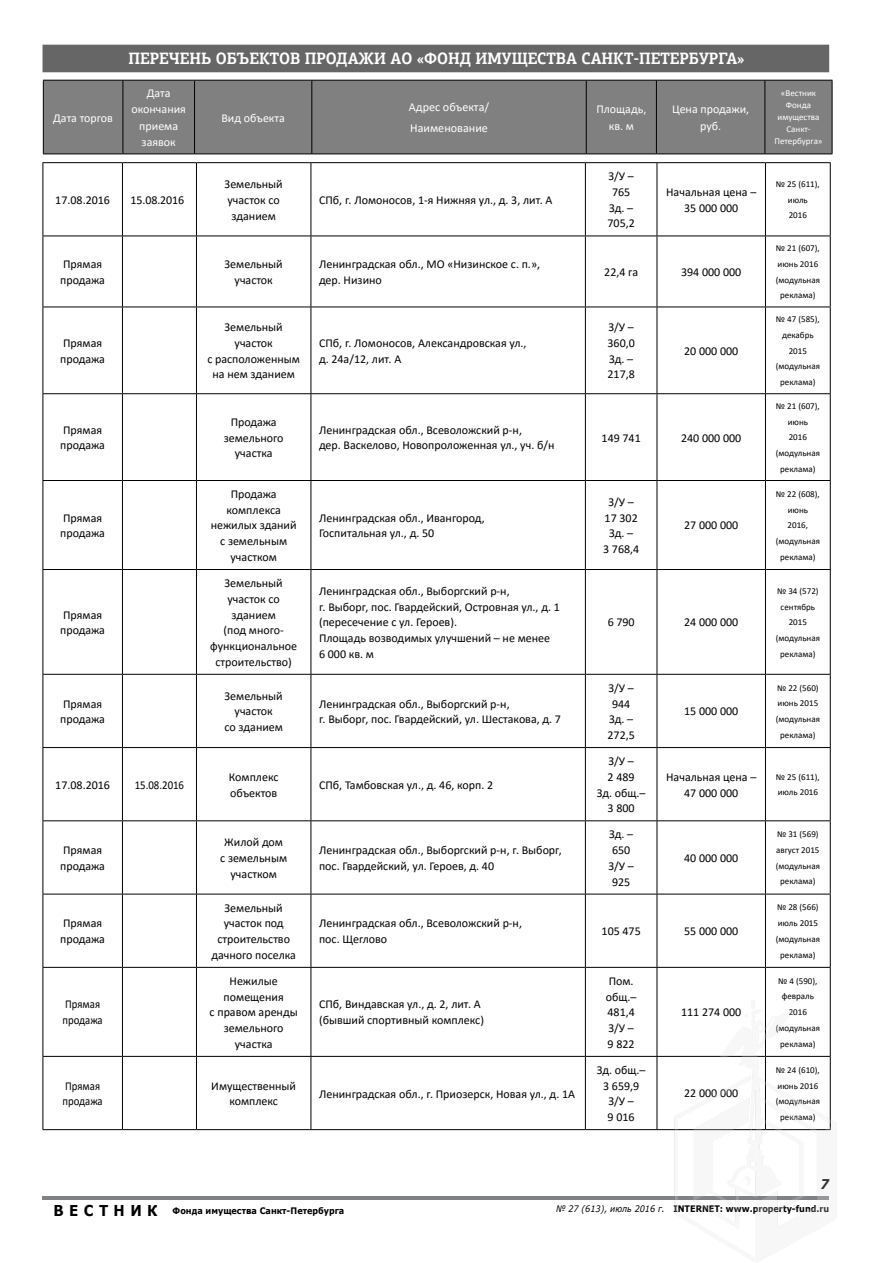
<style>
.page{position:relative;width:893px;height:1263px;background:#fff}
.page>*{position:absolute;margin:0;border:0;box-sizing:border-box;transform-origin:0 0}
.t1{font:700 16.5px "PF Agora Slab Pro";color:#fff;scale:.9 1}
.t2{font:italic 700 13.5px "Verdana";color:#000;scale:.9 1}
.t3{font:12.15px/21px "Calibri";color:#fff}
.t4{font:12px/15.8px "Calibri";color:#000}
.t5{font:12px/16.5px "Calibri";color:#fff;text-align:center}
.t6{font:12px/15.8px "Calibri";color:#000;scale:.9 1}
.t7{font:9px/15.8px "Calibri";color:#000;text-align:center}
.t8{font:700 9px "Verdana";color:#000;scale:.9 1}
.t9{font:9px/12px "Calibri";color:#fff;text-align:center}
.s1{font-size:15px}
.s2{font-weight:400;font-style:italic}
</style>
<div class="page">
<hr style="left:43px;top:80px;width:80px;height:1px;background:#000">
<hr style="left:43px;top:81px;width:1px;height:73px;background:#000">
<hr style="left:43px;top:154px;width:80px;height:1px;background:#000">
<hr style="left:43px;top:162px;width:79px;height:1px;background:#000">
<hr style="left:43px;top:163px;width:1px;height:73px;background:#000">
<hr style="left:43px;top:236px;width:79px;height:1px;background:#000">
<hr style="left:43px;top:236px;width:1px;height:71px;background:#000">
<hr style="left:43px;top:307px;width:79px;height:1px;background:#000">
<hr style="left:43px;top:307px;width:1px;height:86px;background:#000">
<hr style="left:43px;top:393px;width:79px;height:1px;background:#000">
<hr style="left:43px;top:394px;width:1px;height:86px;background:#000">
<hr style="left:43px;top:480px;width:79px;height:1px;background:#000">
<hr style="left:43px;top:481px;width:1px;height:88px;background:#000">
<hr style="left:43px;top:569px;width:79px;height:1px;background:#000">
<hr style="left:43px;top:570px;width:1px;height:104px;background:#000">
<hr style="left:43px;top:674px;width:79px;height:1px;background:#000">
<hr style="left:43px;top:675px;width:1px;height:72px;background:#000">
<hr style="left:43px;top:747px;width:79px;height:1px;background:#000">
<hr style="left:43px;top:748px;width:1px;height:72px;background:#000">
<hr style="left:43px;top:820px;width:79px;height:1px;background:#000">
<hr style="left:43px;top:821px;width:1px;height:73px;background:#000">
<hr style="left:43px;top:894px;width:79px;height:1px;background:#000">
<hr style="left:43px;top:894px;width:1px;height:73px;background:#000">
<hr style="left:43px;top:967px;width:79px;height:1px;background:#000">
<hr style="left:43px;top:968px;width:1px;height:88px;background:#000">
<hr style="left:43px;top:1056px;width:79px;height:1px;background:#000">
<hr style="left:43px;top:1057px;width:1px;height:72px;background:#000">
<hr style="left:43px;top:1129px;width:79px;height:1px;background:#000">
<img style="left:56px;top:44px;width:777px;height:1218px">
<p class="t5" style="left:53px;top:109px;width:61px">Дата торгов</p>
<h1 class="t1" style="left:128px;top:48px;width:686px">перечень объектов продажи АО «Фонд имущества Санкт-Петербурга»</h1>
<p class="t5" style="left:131px;top:84px;width:56px">Дата окончания приема заявок</p>
<p class="t5" style="left:221px;top:109px;width:65px">Вид объекта</p>
<p class="t3" style="left:409px;top:96px;width:82px">Адрес объекта/<br>Наименование</p>
<p class="t5" style="left:596px;top:101px;width:51px">Площадь, кв. м</p>
<p class="t5" style="left:672px;top:101px;width:79px">Цена продажи, руб.</p>
<p class="t9" style="left:774px;top:87px;width:50px">«Вестник<br>Фонда имущества<br>Санкт-<br>Петербурга»</p>
<p class="t4" style="left:55px;top:192px;width:56px">17.08.2016</p>
<p class="t4" style="left:131px;top:192px;width:55px">15.08.2016</p>
<p class="t4" style="left:225px;top:176px;width:60px;text-align:center">Земельный участок со зданием</p>
<p class="t4" style="left:319px;top:192px;width:235px">СПб, г. Ломоносов, 1-я Нижняя ул., д. 3, лит. А</p>
<p class="t4" style="left:607px;top:168px;width:29px;text-align:center">З/У –<br>765<br>Зд. –<br>705,2</p>
<p class="t4" style="left:666px;top:184px;width:92px;text-align:center">Начальная цена –<br>35 000 000</p>
<p class="t7" style="left:776px;top:176px;width:45px">№ 25 (611), июль<br>2016</p>
<p class="t4" style="left:60px;top:256px;width:46px">Прямая продажа</p>
<p class="t4" style="left:225px;top:256px;width:60px;text-align:center">Земельный участок</p>
<p class="t4" style="left:319px;top:256px;width:223px">Ленинградская обл., МО «Низинское с. п.», дер. Низино</p>
<p class="t4" style="left:604px;top:264px;width:35px">22,4 га</p>
<p class="t4" style="left:681px;top:264px;width:62px">394 000 000</p>
<p class="t4" style="left:60px;top:335px;width:46px">Прямая продажа</p>
<p class="t4" style="left:207px;top:319px;width:94px;text-align:center">Земельный участок<br>с расположенным на нем зданием</p>
<p class="t4" style="left:319px;top:335px;width:209px">СПб, г. Ломоносов, Александровская ул., д. 24а/12, лит. А</p>
<p class="t4" style="left:607px;top:319px;width:29px">З/У –<br>360,0<br>Зд. –<br>217,8</p>
<p class="t4" style="left:684px;top:343px;width:56px">20 000 000</p>
<p class="t4" style="left:60px;top:421px;width:46px">Прямая продажа</p>
<p class="t4" style="left:224px;top:414px;width:61px;text-align:center">Продажа земельного участка</p>
<p class="t4" style="left:319px;top:421px;width:237px">Ленинградская обл., Всеволожский р-н,<br>дер. Васкелово, Новопроложенная ул., уч. б/н</p>
<p class="t4" style="left:602px;top:429px;width:41px">149 741</p>
<p class="t4" style="left:681px;top:429px;width:62px">240 000 000</p>
<p class="t4" style="left:60px;top:509px;width:46px">Прямая продажа</p>
<p class="t4" style="left:60px;top:606px;width:46px">Прямая продажа</p>
<p class="t4" style="left:211px;top:486px;width:87px;text-align:center">Продажа комплекса нежилых зданий с земельным участком</p>
<p class="t4" style="left:319px;top:509px;width:167px">Ленинградская обл., Ивангород,<br>Госпитальная ул., д. 50</p>
<p class="t4" style="left:210px;top:575px;width:88px;text-align:center">Земельный участок со зданием<br>(под много&shy;функциональное строительство)</p>
<p class="t4" style="left:319px;top:583px;width:242px">Ленинградская обл., Выборгский р-н,<br>г. Выборг, пос. Гвардейский, Островная ул., д. 1 (пересечение с ул. Героев).<br>Площадь возводимых улучшений – не менее<br>6 000 кв. м</p>
<p class="t4" style="left:60px;top:695px;width:46px">Прямая продажа</p>
<p class="t4" style="left:224px;top:687px;width:60px;text-align:center">Земельный участок<br>со зданием</p>
<p class="t4" style="left:319px;top:695px;width:243px">Ленинградская обл., Выборгский р-н,<br>г. Выборг, пос. Гвардейский, ул. Шестакова, д. 7</p>
<p class="t4" style="left:603px;top:494px;width:38px;text-align:center">З/У –<br>17 302<br>Зд. –<br>3 768,4</p>
<p class="t4" style="left:684px;top:517px;width:56px">27 000 000</p>
<p class="t4" style="left:608px;top:614px;width:29px">6 790</p>
<p class="t4" style="left:684px;top:614px;width:56px">24 000 000</p>
<p class="t4" style="left:607px;top:679px;width:29px;text-align:center">З/У –<br>944<br>Зд. –<br>272,5</p>
<p class="t4" style="left:684px;top:703px;width:56px">15 000 000</p>
<p class="t7" style="left:776px;top:240px;width:46px">№ 21 (607), июнь 2016 (модульная реклама)</p>
<p class="t7" style="left:776px;top:311px;width:46px">№ 47 (585), декабрь<br>2015 (модульная реклама)</p>
<p class="t7" style="left:776px;top:398px;width:46px">№ 21 (607), июнь<br>2016 (модульная реклама)</p>
<p class="t7" style="left:776px;top:486px;width:46px">№ 22 (608), июнь<br>2016, (модульная реклама)</p>
<p class="t7" style="left:776px;top:583px;width:46px">№ 34 (572) сентябрь<br>2015 (модульная реклама)</p>
<p class="t7" style="left:776px;top:679px;width:46px">№ 22 (560) июнь 2015 (модульная реклама)</p>
<p class="t4" style="left:55px;top:776px;width:56px">17.08.2016</p>
<p class="t6" style="left:135px;top:776px;width:56px">15.08.2016</p>
<p class="t4" style="left:229px;top:769px;width:51px">Комплекс объектов</p>
<p class="t4" style="left:319px;top:776px;width:176px">СПб, Тамбовская ул., д. 46, корп. 2</p>
<p class="t4" style="left:60px;top:842px;width:46px">Прямая продажа</p>
<p class="t4" style="left:220px;top:834px;width:68px;text-align:center">Жилой дом<br>с земельным участком</p>
<p class="t4" style="left:319px;top:842px;width:244px">Ленинградская обл., Выборгский р-н, г. Выборг, пос. Гвардейский, ул. Героев, д. 40</p>
<p class="t4" style="left:597px;top:753px;width:50px;text-align:center">З/У –<br>2 489<br>Зд. общ.–<br>3 800</p>
<p class="t4" style="left:608px;top:826px;width:27px">Зд. –<br>650<br>З/У –<br>925</p>
<p class="t4" style="left:666px;top:769px;width:92px;text-align:center">Начальная цена –<br>47 000 000</p>
<p class="t7" style="left:776px;top:768px;width:45px;text-align:left">№ 25 (611), июль 2016</p>
<p class="t4" style="left:684px;top:850px;width:56px">40 000 000</p>
<p class="t7" style="left:776px;top:826px;width:46px">№ 31 (569) август 2015 (модульная реклама)</p>
<p class="t4" style="left:60px;top:915px;width:46px">Прямая продажа</p>
<p class="t6" style="left:63px;top:996px;width:46px">Прямая продажа</p>
<p class="t4" style="left:211px;top:899px;width:86px;text-align:center">Земельный участок под строительство дачного поселка</p>
<p class="t4" style="left:210px;top:973px;width:90px;text-align:center">Нежилые помещения<br>с правом аренды земельного участка</p>
<p class="t4" style="left:319px;top:915px;width:205px">Ленинградская обл., Всеволожский р-н, пос. Щеглово</p>
<p class="t4" style="left:602px;top:923px;width:41px">105 475</p>
<p class="t4" style="left:684px;top:923px;width:56px">55 000 000</p>
<p class="t4" style="left:319px;top:996px;width:166px">СПб, Виндавская ул., д. 2, лит. А (бывший спортивный комплекс)</p>
<p class="t4" style="left:606px;top:973px;width:32px">Пом. общ.–<br>481,4<br>З/У –<br>9 822</p>
<p class="t4" style="left:681px;top:1004px;width:62px">111 274 000</p>
<p class="t6" style="left:63px;top:1077px;width:46px">Прямая продажа</p>
<p class="t4" style="left:211px;top:1077px;width:86px;text-align:center">Имущественный комплекс</p>
<p class="t4" style="left:319px;top:1085px;width:258px">Ленинградская обл., г. Приозерск, Новая ул., д. 1А</p>
<p class="t4" style="left:597px;top:1062px;width:50px;text-align:center">Зд. общ.–<br>3 659,9<br>З/У –<br>9 016</p>
<p class="t4" style="left:684px;top:1085px;width:56px">22 000 000</p>
<p class="t7" style="left:776px;top:899px;width:46px">№ 28 (566) июль 2015 (модульная реклама)</p>
<p class="t7" style="left:776px;top:973px;width:46px">№ 4 (590), февраль<br>2016 (модульная реклама)</p>
<p class="t7" style="left:776px;top:1062px;width:46px">№ 24 (610), июнь 2016 (модульная реклама)</p>
<p class="t2" style="left:820px;top:1174px;width:11px">7</p>
<p class="t8" style="left:54px;top:1204px;width:325px"><span class="s1">В Е С Т Н И К</span> Фонда имущества Санкт-Петербурга</p>
<p class="t8" style="left:556px;top:1202px;width:305px"><span class="s2">№ 27 (613), июль 2016 г.</span> INTERNET: www.property-fund.ru</p>
</div>
